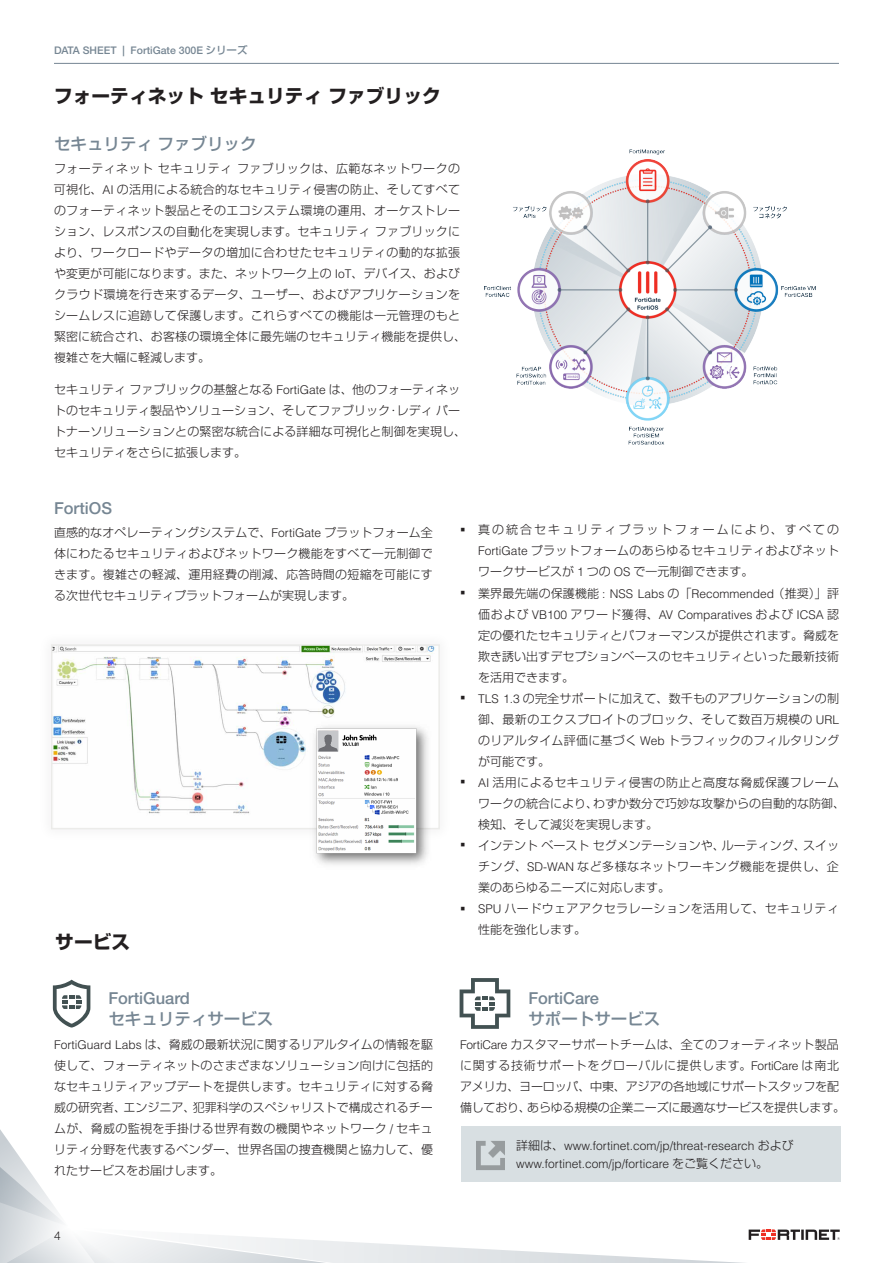
<style>
.page{position:relative;width:893px;height:1263px;background:#fff}
.page>*{position:absolute;margin:0;border:0;box-sizing:border-box;transform-origin:0 0}
.t1{font:700 18.75px "Shin Go Pro";color:#231f20}
.t2{font:500 16.5px "Shin Go Pro";color:#768693}
.t3{font:500 16.5px "Helvetica Neue";color:#768693}
.t4{font:300 12px/21px "Shin Go Pro";letter-spacing:.015em;color:#231f20;text-align:justify}
.t5{font:300 12px/21px "Helvetica";color:#231f20;text-align:right}
.t6{font:300 12px/21px "Shin Go Pro";letter-spacing:-.015em;color:#231f20}
.t7{font:300 12px/21px "Shin Go Pro";letter-spacing:.035em;color:#231f20}
.t8{font:300 12px "Helvetica Neue LT Pro";color:#231f20}
.t9{font:500 10.5px "Helvetica Neue";color:#768693}
.s1{font-family:"Shin Go Pro"}
.s2{font-family:"Helvetica"}
</style>
<div class="page">
<hr style="left:54px;top:63px;width:785px;height:1px;background:#768693">
<svg style="left:0;top:1126px;width:841px;height:137px"></svg>
<svg style="left:53px;top:980px;width:37px;height:47px"></svg>
<svg style="left:460px;top:978px;width:50px;height:51px"></svg>
<div style="left:461px;top:1126px;width:379px;height:56px;background:#d8dfe2"></div>
<img style="left:477px;top:1141px;width:28px;height:29px">
<img style="left:484px;top:149px;width:332px;height:296px">
<img style="left:54px;top:647px;width:381px;height:167px">
<div style="left:51px;top:644px;width:389px;height:185px;border:2px solid #ececea"></div>
<img style="left:307px;top:720px;width:128px;height:145px">
<p class="t9" style="left:54px;top:44px;width:195px">DATA SHEET | FortiGate 300E <span class="s1">シリーズ</span></p>
<h1 class="t1" style="left:54px;top:81px;width:388px">フォーティネットセキュリティファブリック</h1>
<h2 class="t2" style="left:54px;top:130px;width:204px">セキュリティファブリック</h2>
<p class="t4" style="left:54px;top:156px;width:414px;text-align:left">フォーティネットセキュリティファブリックは、広範なネットワークの可視化、<span class="s2">AI</span> の活用による統合的なセキュリティ侵害の防止、そしてすべてのフォーティネット製品とそのエコシステム環境の運用、オーケストレーション、レスポンスの自動化を実現します。セキュリティファブリックにより、ワークロードやデータの増加に合わせたセキュリティの動的な拡張や変更が可能になります。また、ネットワーク上の <span class="s2">IoT</span>、デバイス、およびクラウド環境を行き来するデータ、ユーザー、およびアプリケーションをシームレスに追跡して保護します。これらすべての機能は一元管理のもと緊密に統合され、お客様の環境全体に最先端のセキュリティ機能を提供し、複雑さを大幅に軽減します。</p>
<p class="t4" style="left:54px;top:377px;width:414px;text-align:left">セキュリティファブリックの基盤となる <span class="s2">FortiGate</span> は、他のフォーティネットのセキュリティ製品やソリューション、そしてファブリック・レディパートナーソリューションとの緊密な統合による詳細な可視化と制御を実現し、セキュリティをさらに拡張します。</p>
<h2 class="t3" style="left:54px;top:498px;width:60px">FortiOS</h2>
<p class="t4" style="left:54px;top:520px;width:380px">直感的なオペレーティングシステムで、<span class="s2">FortiGate</span> プラットフォーム全体にわたるセキュリティおよびネットワーク機能をすべて一元制御できます。複雑さの軽減、運用経費の削減、応答時間の短縮を可能にする次世代セキュリティプラットフォームが実現します。</p>
<p class="t4" style="left:478px;top:518px;width:363px;text-indent:-18px">▪ 真の統合セキュリティプラットフォームにより、すべての<span class="s2">FortiGate</span> プラットフォームのあらゆるセキュリティおよびネットワークサービスが <span class="s2">1</span> つの <span class="s2">OS</span> で一元制御できます。</p>
<p class="t5" style="left:460px;top:583px;width:380px">▪ <span class="s1">業界最先端の保護機能</span> : NSS Labs <span class="s1">の「</span>Recommended <span class="s1">（推奨）」評価および</span> VB100 <span class="s1">アワード獲得、</span>AV Comparatives <span class="s1">および</span> ICSA <span class="s1">認</span></p>
<p class="t4" style="left:478px;top:623px;width:363px">定の優れたセキュリティとパフォーマンスが提供されます。脅威を欺き誘い出すデセプションベースのセキュリティといった最新技術を活用できます。</p>
<p class="t4" style="left:478px;top:686px;width:362px;text-indent:-18px">▪ <span class="s2">TLS 1.3</span> の完全サポートに加えて、数千ものアプリケーションの制御、最新のエクスプロイトのブロック、そして数百万規模の <span class="s2">URL</span>のリアルタイム評価に基づく <span class="s2">Web</span> トラフィックのフィルタリングが可能です。</p>
<p class="t4" style="left:478px;top:770px;width:368px;text-align:left;text-indent:-18px">▪ <span class="s2">AI</span> 活用によるセキュリティ侵害の防止と高度な脅威保護フレームワークの統合により、わずか数分で巧妙な攻撃からの自動的な防御、検知、そして減災を実現します。</p>
<p class="t4" style="left:478px;top:833px;width:362px;text-indent:-18px">▪ インテントベーストセグメンテーションや、ルーティング、スイッチング、<span class="s2">SD-WAN</span> など多様なネットワーキング機能を提供し、企業のあらゆるニーズに対応します。</p>
<p class="t7" style="left:478px;top:896px;width:362px;text-indent:-18px">▪ <span class="s2">SPU</span> ハードウェアアクセラレーションを活用して、セキュリティ性能を強化します。</p>
<h1 class="t1" style="left:55px;top:927px;width:76px">サービス</h1>
<h2 class="t3" style="left:108px;top:989px;width:83px">FortiGuard</h2>
<h2 class="t2" style="left:108px;top:1005px;width:166px">セキュリティサービス</h2>
<p class="t4" style="left:54px;top:1032px;width:381px"><span class="s2">FortiGuard Labs</span> は、脅威の最新状況に関するリアルタイムの情報を駆使して、フォーティネットのさまざまなソリューション向けに包括的なセキュリティアップデートを提供します。セキュリティに対する脅威の研究者、エンジニア、犯罪科学のスペシャリストで構成されるチームが、脅威の監視を手掛ける世界有数の機関やネットワーク <span class="s2">/</span> セキュリティ分野を代表するベンダー、世界各国の捜査機関と協力して、優れたサービスをお届けします。</p>
<p class="t8" style="left:54px;top:1229px;width:8px">4</p>
<h2 class="t3" style="left:528px;top:989px;width:72px">FortiCare</h2>
<h2 class="t2" style="left:528px;top:1005px;width:133px">サポートサービス</h2>
<p class="t6" style="left:460px;top:1032px;width:386px"><span class="s2">FortiCare</span> カスタマーサポートチームは、全てのフォーティネット製品に関する技術サポートをグローバルに提供します。<span class="s2">FortiCare</span> は南北アメリカ、ヨーロッパ、中東、アジアの各地域にサポートスタッフを配備しており、あらゆる規模の企業ニーズに最適なサービスを提供します。</p>
<p class="t5" style="left:516px;top:1137px;width:279px;line-height:18px;text-align:left"><span class="s1">詳細は、</span>www.fortinet.com/jp/threat-research <span class="s1">および</span>www.fortinet.com/jp/forticare <span class="s1">をご覧ください。</span></p>
</div>
